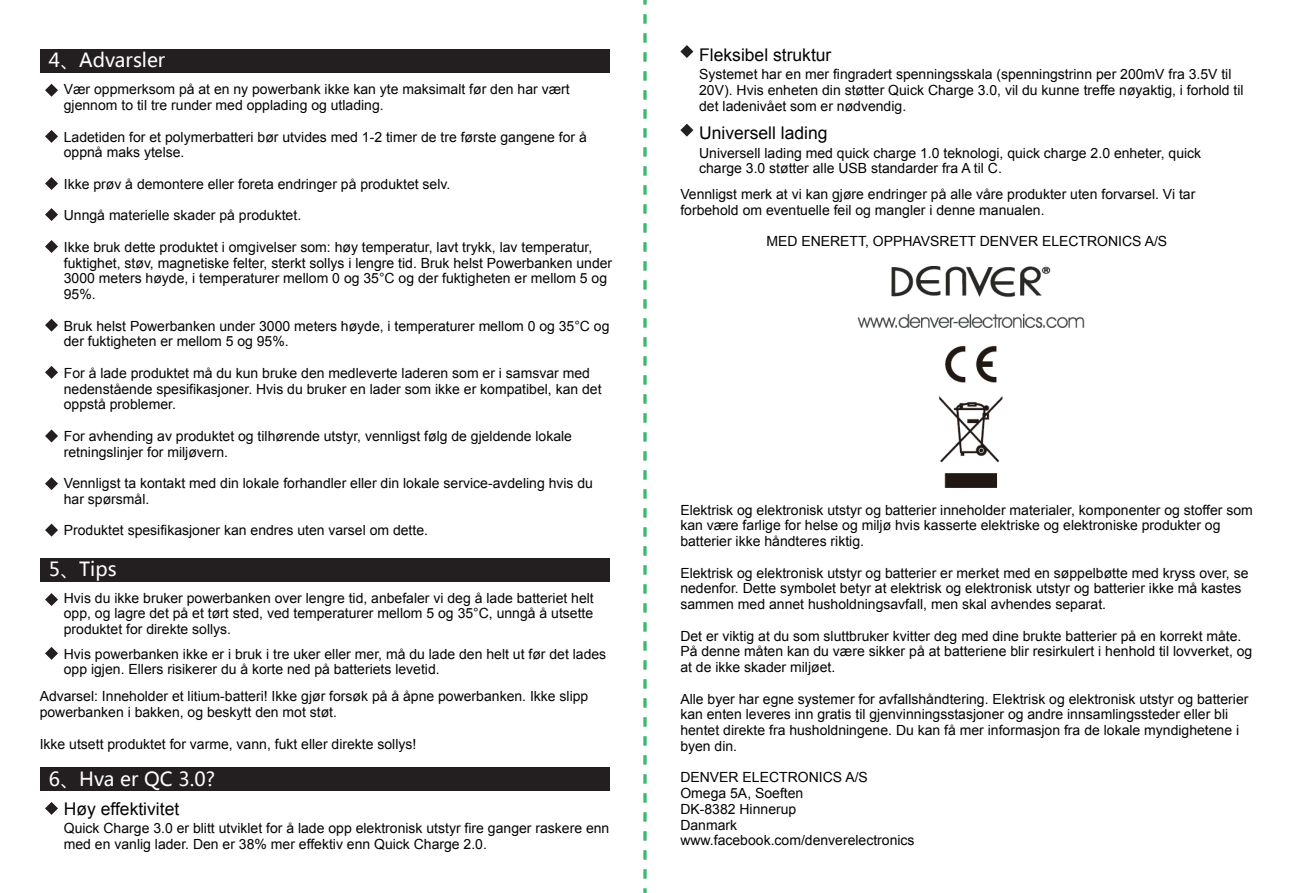
<style>
.page{position:relative;width:1290px;height:893px;background:#fff}
.page>*{position:absolute;margin:0;border:0;box-sizing:border-box;transform-origin:0 0}
.t1{font:19.25px "Microsoft Ya Hei";color:#fff}
.t2{font:17.5px "Arial";color:#020403}
.t3{font:14px/15.8px "Arial";color:#020403}
</style>
<div class="page">
<div style="left:40px;top:50px;width:569px;height:23px;background:#231f20"></div>
<div style="left:40px;top:558px;width:569px;height:23px;background:#231f20"></div>
<svg style="left:45px;top:593px;width:13px;height:13px"></svg>
<svg style="left:45px;top:647px;width:13px;height:13px"></svg>
<div style="left:40px;top:767px;width:569px;height:24px;background:#231f20"></div>
<svg style="left:45px;top:802px;width:13px;height:13px"></svg>
<svg style="left:45px;top:84px;width:13px;height:13px"></svg>
<svg style="left:45px;top:130px;width:13px;height:13px"></svg>
<svg style="left:45px;top:177px;width:13px;height:13px"></svg>
<svg style="left:45px;top:208px;width:13px;height:13px"></svg>
<svg style="left:45px;top:240px;width:13px;height:13px"></svg>
<svg style="left:45px;top:524px;width:13px;height:13px"></svg>
<svg style="left:45px;top:319px;width:13px;height:13px"></svg>
<svg style="left:45px;top:366px;width:13px;height:13px"></svg>
<svg style="left:45px;top:429px;width:13px;height:13px"></svg>
<svg style="left:45px;top:477px;width:13px;height:13px"></svg>
<img style="left:857px;top:265px;width:228px;height:223px">
<svg style="left:680px;top:45px;width:13px;height:13px"></svg>
<svg style="left:680px;top:124px;width:13px;height:13px"></svg>
<svg style="left:643px;top:0;width:4px;height:5px"></svg>
<svg style="left:643px;top:14px;width:4px;height:879px"></svg>
<h1 class="t1" style="left:49px;top:47px;width:118px">4、Advarsler</h1>
<p class="t3" style="left:64px;top:82px;width:507px">Vær oppmerksom på at en ny powerbank ikke kan yte maksimalt før den har vært gjennom to til tre runder med opplading og utlading.</p>
<p class="t3" style="left:64px;top:129px;width:524px">Ladetiden for et polymerbatteri bør utvides med 1-2 timer de tre første gangene for å oppnå maks ytelse.</p>
<p class="t3" style="left:64px;top:176px;width:388px">Ikke prøv å demontere eller foreta endringer på produktet selv.</p>
<p class="t3" style="left:64px;top:208px;width:239px">Unngå materielle skader på produktet.</p>
<p class="t3" style="left:64px;top:239px;width:550px">Ikke bruk dette produktet i omgivelser som: høy temperatur, lavt trykk, lav temperatur, fuktighet, støv, magnetiske felter, sterkt sollys i lengre tid. Bruk helst Powerbanken under 3000 meters høyde, i temperaturer mellom 0 og 35°C og der fuktigheten er mellom 5 og 95%.</p>
<p class="t3" style="left:64px;top:318px;width:547px">Bruk helst Powerbanken under 3000 meters høyde, i temperaturer mellom 0 og 35°C og der fuktigheten er mellom 5 og 95%.</p>
<p class="t3" style="left:64px;top:365px;width:539px">For å lade produktet må du kun bruke den medleverte laderen som er i samsvar med nedenstående spesifikasjoner. Hvis du bruker en lader som ikke er kompatibel, kan det oppstå problemer.</p>
<p class="t3" style="left:64px;top:428px;width:510px">For avhending av produktet og tilhørende utstyr, vennligst følg de gjeldende lokale retningslinjer for miljøvern.</p>
<p class="t3" style="left:64px;top:475px;width:531px">Vennligst ta kontakt med din lokale forhandler eller din lokale service-avdeling hvis du har spørsmål.</p>
<p class="t3" style="left:64px;top:523px;width:366px">Produktet spesifikasjoner kan endres uten varsel om dette.</p>
<h1 class="t1" style="left:49px;top:556px;width:69px">5、Tips</h1>
<p class="t3" style="left:64px;top:590px;width:531px;text-align:justify">Hvis du ikke bruker powerbanken over lengre tid, anbefaler vi deg å lade batteriet helt opp, og lagre det på et tørt sted, ved temperaturer mellom 5 og 35°C, unngå å utsette produktet for direkte sollys.</p>
<p class="t3" style="left:64px;top:646px;width:544px">Hvis powerbanken ikke er i bruk i tre uker eller mer, må du lade den helt ut før det lades opp igjen. Ellers risikerer du å korte ned på batteriets levetid.</p>
<p class="t3" style="left:40px;top:689px;width:550px">Advarsel: Inneholder et litium-batteri! Ikke gjør forsøk på å åpne powerbanken. Ikke slipp powerbanken i bakken, og beskytt den mot støt.</p>
<p class="t3" style="left:40px;top:736px;width:378px">Ikke utsett produktet for varme, vann, fukt eller direkte sollys!</p>
<h1 class="t1" style="left:49px;top:766px;width:168px">6、Hva er QC 3.0?</h1>
<p class="t2" style="left:64px;top:797px;width:117px">Høy effektivitet</p>
<p class="t3" style="left:64px;top:821px;width:547px">Quick Charge 3.0 er blitt utviklet for å lade opp elektronisk utstyr fire ganger raskere enn med en vanlig lader. Den er 38% mer effektiv enn Quick Charge 2.0.</p>
<p class="t2" style="left:699px;top:43px;width:134px">Fleksibel struktur</p>
<p class="t3" style="left:699px;top:66px;width:546px">Systemet har en mer fingradert spenningsskala (spenningstrinn per 200mV fra 3.5V til<br>20V). Hvis enheten din støtter Quick Charge 3.0, vil du kunne treffe nøyaktig, i forhold til det ladenivået som er nødvendig.</p>
<p class="t2" style="left:699px;top:122px;width:130px">Universell lading</p>
<p class="t3" style="left:699px;top:145px;width:503px">Universell lading med quick charge 1.0 teknologi, quick charge 2.0 enheter, quick charge 3.0 støtter alle USB standarder fra A til C.</p>
<p class="t3" style="left:680px;top:186px;width:516px">Vennligst merk at vi kan gjøre endringer på alle våre produkter uten forvarsel. Vi tar forbehold om eventuelle feil og mangler i denne manualen.</p>
<p class="t3" style="left:766px;top:234px;width:402px">MED ENERETT, OPPHAVSRETT DENVER ELECTRONICS A/S</p>
<p class="t3" style="left:680px;top:502px;width:574px">Elektrisk og elektronisk utstyr og batterier inneholder materialer, komponenter og stoffer som kan være farlige for helse og miljø hvis kasserte elektriske og elektroniske produkter og batterier ikke håndteres riktig.</p>
<p class="t3" style="left:680px;top:565px;width:570px">Elektrisk og elektronisk utstyr og batterier er merket med en søppelbøtte med kryss over, se nedenfor. Dette symbolet betyr at elektrisk og elektronisk utstyr og batterier ikke må kastes sammen med annet husholdningsavfall, men skal avhendes separat.</p>
<p class="t3" style="left:680px;top:628px;width:573px">Det er viktig at du som sluttbruker kvitter deg med dine brukte batterier på en korrekt måte.<br>På denne måten kan du være sikker på at batteriene blir resirkulert i henhold til lovverket, og at de ikke skader miljøet.</p>
<p class="t3" style="left:680px;top:691px;width:569px">Alle byer har egne systemer for avfallshåndtering. Elektrisk og elektronisk utstyr og batterier kan enten leveres inn gratis til gjenvinningsstasjoner og andre innsamlingssteder eller bli hentet direkte fra husholdningene. Du kan få mer informasjon fra de lokale myndighetene i byen din.</p>
<p class="t3" style="left:680px;top:770px;width:236px">DENVER ELECTRONICS A/S<br>Omega 5A, Soeften<br>DK-8382 Hinnerup<br>Danmark www.facebook.com/denverelectronics</p>
</div>
